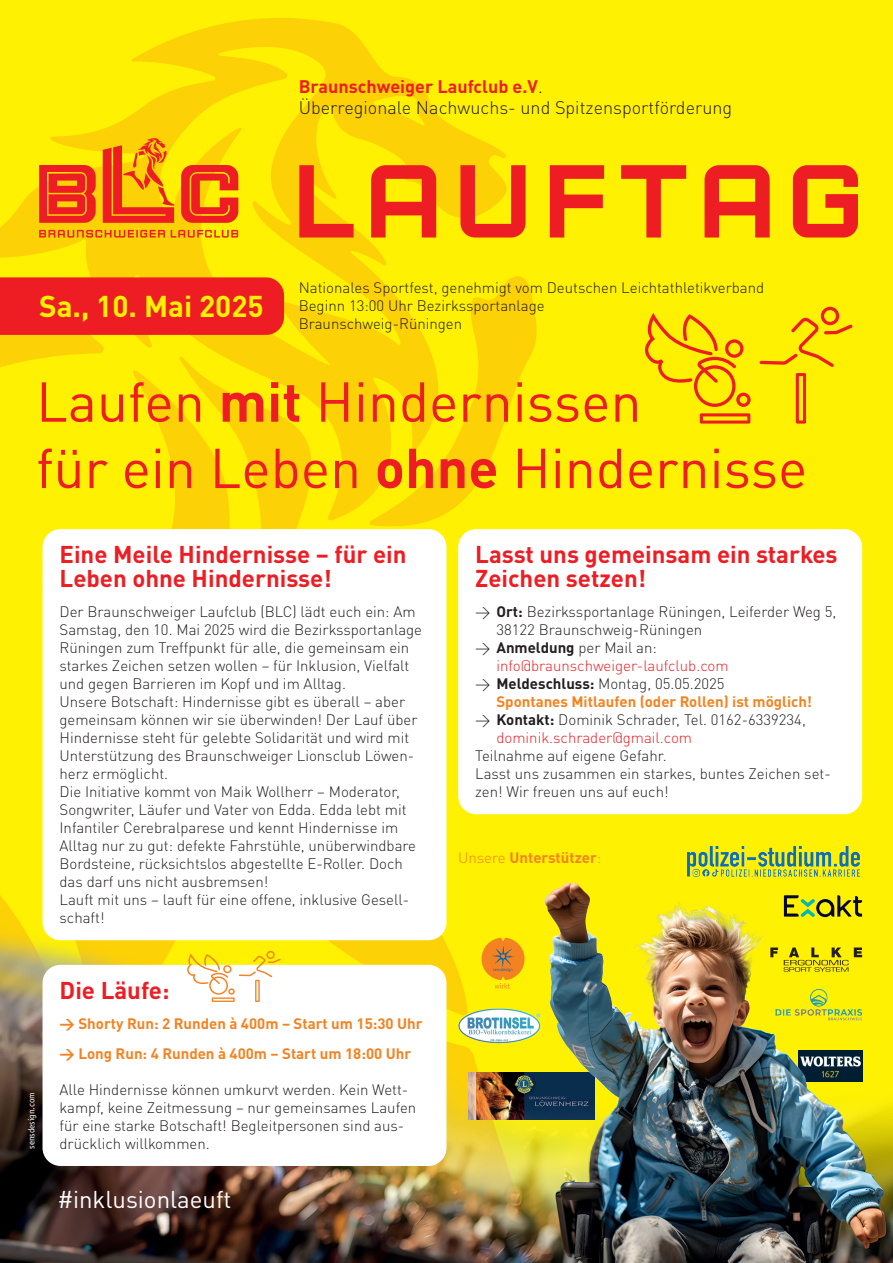
<style>
.page{position:relative;width:893px;height:1263px;background:#fff101}
.page>*{position:absolute;margin:0;border:0;box-sizing:border-box;transform-origin:0 0}
.t1{font:55.2px/66.3px "DIN Pro";color:#ee1d23}
.t2{font:700 29.7px "DIN Pro";color:#fff101}
.t3{font:700 24px/24px "DIN Pro";color:#ee1d23}
.t4{font:24px "DIN Pro";color:#fff}
.t5{font:300 18px/21.6px "DIN Pro";color:#231f20}
.t6{font:300 15px/18px "DIN Pro";color:#231f20}
.t7{font:700 15px/18px "DIN Pro";color:#f58220}
.t8{font:300 15px/18px "DIN Pro";color:#ee1d23}
.t9{font:9px "Officina Sans Std";color:#fff}
.s1{font-weight:700;color:#ee1d23}
.s2{font-weight:700}
.s3{color:#231f20}
.s4{font-weight:700;color:#231f20}
.s5{font-weight:300;color:#231f20}
.s6{color:#ee1d23}
.s7{font-weight:300}
</style>
<div class="page">
<svg style="left:0;top:18px;width:560px;height:823px"></svg>
<img style="left:0;top:841px;width:893px;height:422px">
<div style="left:0;top:277px;width:284px;height:58px;background:#ee1d23"></div>
<svg style="left:39px;top:137px;width:199px;height:101px"></svg>
<svg style="left:299px;top:165px;width:55px;height:72px"></svg>
<svg style="left:371px;top:165px;width:65px;height:72px"></svg>
<svg style="left:460px;top:165px;width:66px;height:72px"></svg>
<svg style="left:550px;top:165px;width:54px;height:72px"></svg>
<svg style="left:621px;top:165px;width:65px;height:72px"></svg>
<svg style="left:705px;top:165px;width:65px;height:72px"></svg>
<svg style="left:793px;top:165px;width:65px;height:72px"></svg>
<div style="left:458px;top:529px;width:404px;height:285px;background:#fff;border-radius:18px"></div>
<svg style="left:645px;top:307px;width:208px;height:117px"></svg>
<div style="left:43px;top:529px;width:403px;height:411px;background:#fff;border-radius:18px"></div>
<div style="left:43px;top:965px;width:403px;height:201px;background:#fff;border-radius:18px"></div>
<img style="left:687px;top:847px;width:175px;height:33px">
<svg style="left:495px;top:983px;width:15px;height:6px"></svg>
<div style="left:482px;top:938px;width:43px;height:42px;background:#f58220;border-radius:20px"></div>
<svg style="left:492px;top:946px;width:22px;height:26px"></svg>
<svg style="left:770px;top:947px;width:92px;height:25px"></svg>
<img style="left:458px;top:1008px;width:82px;height:35px">
<img style="left:775px;top:989px;width:87px;height:33px">
<svg style="left:784px;top:895px;width:78px;height:22px"></svg>
<svg style="left:186px;top:951px;width:95px;height:51px"></svg>
<p class="t5" style="left:299px;top:74px;width:435px"><span class="s1">Braunschweiger Laufclub e.V</span>.<br>Überregionale Nachwuchs- und Spitzensportförderung</p>
<h2 class="t2" style="left:39px;top:282px;width:226px">Sa., 10. Mai 2025</h2>
<p class="t6" style="left:299px;top:277px;width:467px">Nationales Sportfest, genehmigt vom Deutschen Leichtathletikverband<br>Beginn 13:00 Uhr Bezirkssportanlage<br>Braunschweig-Rüningen</p>
<h1 class="t1" style="left:36px;top:363px;width:773px">Laufen <span class="s2">mit</span> Hindernissen<br>für ein Leben <span class="s2">ohne</span> Hindernisse</h1>
<h3 class="t3" style="left:60px;top:540px;width:348px">Eine Meile Hindernisse – für ein<br>Leben ohne Hindernisse!</h3>
<p class="t6" style="left:60px;top:601px;width:364px">Der Braunschweiger Laufclub (BLC) lädt euch ein: Am Samstag, den 10. Mai 2025 wird die Bezirkssportanlage Rüningen zum Treffpunkt für alle, die gemeinsam ein starkes Zeichen setzen wollen – für Inklusion, Vielfalt und gegen Barrieren im Kopf und im Alltag.<br>Unsere Botschaft: Hindernisse gibt es überall – aber gemeinsam können wir sie überwinden! Der Lauf über Hindernisse steht für gelebte Solidarität und wird mit Unterstützung des Braunschweiger Lionsclub Löwen&shy;herz ermöglicht.<br>Die Initiative kommt von Maik Wollherr – Moderator, Songwriter, Läufer und Vater von Edda. Edda lebt mit Infantiler Cerebralparese und kennt Hindernisse im Alltag nur zu gut: defekte Fahrstühle, unüberwindbare Bordsteine, rücksichtslos abgestellte E-Roller. Doch das darf uns nicht ausbremsen!<br>Lauft mit uns – lauft für eine offene, inklusive Gesell&shy;schaft!</p>
<p class="t9" style="left:26px;top:1149px;width:58px;rotate:-90deg">sensdesign.com</p>
<h3 class="t3" style="left:60px;top:975px;width:111px">Die Läufe:</h3>
<p class="t7" style="left:60px;top:1013px;width:365px">→ Shorty Run: 2 Runden à 400m – Start um 15:30 Uhr</p>
<p class="t7" style="left:60px;top:1043px;width:353px">→ Long Run: 4 Runden à 400m – Start um 18:00 Uhr</p>
<p class="t6" style="left:60px;top:1079px;width:358px">Alle Hindernisse können umkurvt werden. Kein Wett&shy;kampf, keine Zeitmessung – nur gemeinsames Laufen für eine starke Botschaft! Begleitpersonen sind aus&shy;drücklich willkommen.</p>
<h3 class="t4" style="left:57px;top:1180px;width:176px">#inklusionlaeuft</h3>
<h3 class="t3" style="left:475px;top:540px;width:364px">Lasst uns gemeinsam ein starkes<br>Zeichen setzen!</h3>
<p class="t6" style="left:496px;top:601px;width:341px;text-indent:-21px">→ <span class="s2">Ort:</span> Bezirkssportanlage Rüningen, Leiferder Weg 5,<br>38122 Braunschweig-Rüningen</p>
<p class="t8" style="left:496px;top:637px;width:234px;text-indent:-21px"><span class="s3">→</span> <span class="s4">Anmeldung</span> <span class="s3">per Mail an: </span>info@braunschweiger-laufclub.com</p>
<p class="t7" style="left:496px;top:673px;width:317px;text-indent:-21px"><span class="s5">→</span> <span class="s3">Meldeschluss:</span> <span class="s5">Montag, 05.05.2025<br></span>Spontanes Mitlaufen (oder Rollen) ist möglich!</p>
<p class="t6" style="left:496px;top:709px;width:311px;text-indent:-21px">→ <span class="s2">Kontakt:</span> Dominik Schrader, Tel. 0162-6339234, <span class="s6">dominik.schrader@gmail.com</span></p>
<p class="t6" style="left:475px;top:745px;width:357px">Teilnahme auf eigene Gefahr.<br>Lasst uns zusammen ein starkes, buntes Zeichen set&shy;zen! Wir freuen uns auf euch!</p>
<p class="t7" style="left:458px;top:847px;width:145px"><span class="s7">Unsere</span> Unterstützer<span class="s7">:</span></p>
</div>
